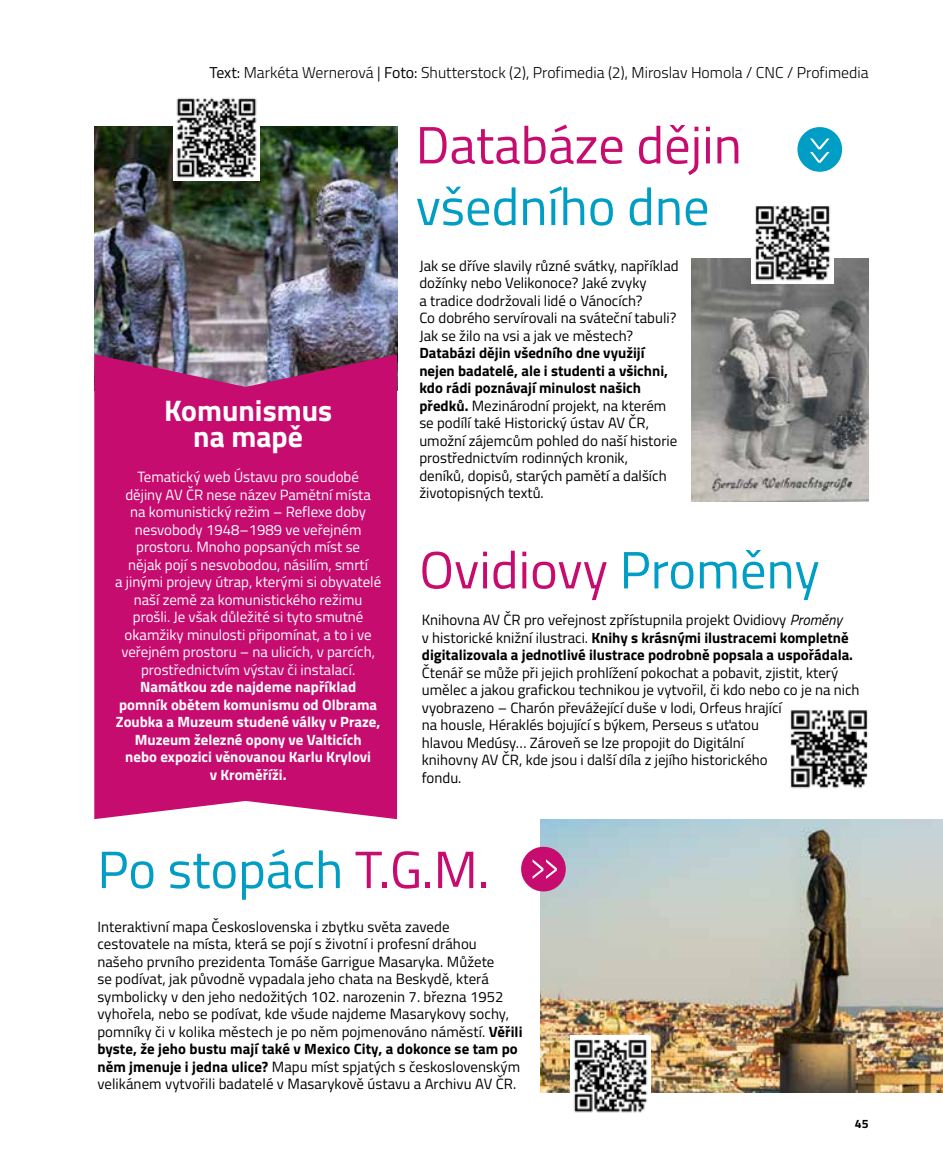
<style>
.page{position:relative;width:943px;height:1166px;background:#fff}
.page>*{position:absolute;margin:0;border:0;box-sizing:border-box;transform-origin:0 0}
.t1{font:52.5px "Titillium Web";color:#c70c6f}
.t2{font:52.5px "Titillium Web";color:#009dc5}
.t3{font:700 29.75px/26.2px "Titillium";color:#fff;text-align:center}
.t4{font:300 15.75px "Titillium";color:#000}
.t5{font:14.88px/17.5px "Titillium Web";color:#000}
.t6{font:14.88px/17.5px "Titillium Web";color:#fff;text-align:center}
.t7{font:700 14.88px/17.5px "Titillium Web";color:#000}
.t8{font:700 14.88px/17.5px "Titillium Web";color:#fff;text-align:center}
.t9{font:700 12.25px "Titillium";color:#000}
.s1{font-weight:400}
.s2{font-weight:700}
.s3{color:#009dc5}
.s4{font-weight:400;font-style:italic}
.s5{color:#c70c6f}
</style>
<div class="page">
<img style="left:94px;top:126px;width:303px;height:228px">
<div style="left:94px;top:354px;width:303px;height:465px;background:#c70c6f"></div>
<svg style="left:797px;top:127px;width:45px;height:45px"></svg>
<img style="left:540px;top:819px;width:403px;height:273px">
<svg style="left:521px;top:847px;width:45px;height:44px;background:#cd4690"></svg>
<img style="left:691px;top:259px;width:177px;height:242px">
<img style="left:751px;top:206px;width:82px;height:77px">
<img style="left:790px;top:710px;width:78px;height:79px">
<img style="left:173px;top:98px;width:87px;height:83px">
<img style="left:570px;top:1035px;width:80px;height:78px">
<p class="t4" style="left:209px;top:61px;width:660px"><span class="s1">Text:</span> Markéta Wernerová | <span class="s1">Foto:</span> Shutterstock (2), Profimedia (2), Miroslav Homola / CNC / Profimedia</p>
<h2 class="t3" style="left:164px;top:396px;width:169px">Komunismus na mapě</h2>
<p class="t6" style="left:115px;top:468px;width:267px">Tematický web Ústavu pro soudobé<br>dějiny AV ČR nese název Pamětní místa<br>na komunistický režim – Reflexe doby nesvobody 1948–1989 ve veřejném prostoru. Mnoho popsaných míst se<br>nějak pojí s nesvobodou, násilím, smrtí<br>a jinými projevy útrap, kterými si obyvatelé naší země za komunistického režimu prošli. Je však důležité si tyto smutné okamžiky minulosti připomínat, a to i ve veřejném prostoru – na ulicích, v parcích, prostřednictvím výstav či instalací.</p>
<p class="t8" style="left:116px;top:677px;width:266px">Namátkou zde najdeme například pomník obětem komunismu od Olbrama<br>Zoubka a Muzeum studené války v Praze,<br>Muzeum železné opony ve Valticích<br>nebo expozici věnovanou Karlu Krylovi<br>v Kroměříži.</p>
<h1 class="t1" style="left:415px;top:107px;width:328px">Databáze dějin</h1>
<h1 class="t2" style="left:415px;top:168px;width:295px">všedního dne</h1>
<p class="t5" style="left:419px;top:256px;width:261px">Jak se dříve slavily různé svátky, například dožínky nebo Velikonoce? Jaké zvyky<br>a tradice dodržovali lidé o Vánocích?<br>Co dobrého servírovali na sváteční tabuli?<br>Jak se žilo na vsi a jak ve městech?</p>
<p class="t5" style="left:419px;top:344px;width:259px"><span class="s2">Databázi dějin všedního dne využijí nejen badatelé, ale i studenti a všichni, kdo rádi poznávají minulost našich předků.</span> Mezinárodní projekt, na kterém se podílí také Historický ústav AV ČR, umožní zájemcům pohled do naší historie prostřednictvím rodinných kronik,<br>deníků, dopisů, starých pamětí a dalších životopisných textů.</p>
<h1 class="t1" style="left:419px;top:531px;width:402px">Ovidiovy <span class="s3">Proměny</span></h1>
<p class="t7" style="left:422px;top:610px;width:433px"><span class="s1">Knihovna AV ČR pro veřejnost zpřístupnila projekt Ovidiovy</span> <span class="s4">Proměny </span><span class="s1">v historické knižní ilustraci.</span> Knihy s krásnými ilustracemi kompletně digitalizovala a jednotlivé ilustrace podrobně popsala a uspořádala.</p>
<p class="t5" style="left:422px;top:663px;width:439px">Čtenář se může při jejich prohlížení pokochat a pobavit, zjistit, který umělec a jakou grafickou technikou je vytvořil, či kdo nebo co je na nich vyobrazeno – Charón převážející duše v lodi, Orfeus hrající<br>na housle, Héraklés bojující s býkem, Perseus s uťatou<br>hlavou Medúsy… Zároveň se lze propojit do Digitální<br>knihovny AV ČR, kde jsou i další díla z jejího historického<br>fondu.</p>
<h1 class="t2" style="left:97px;top:831px;width:393px">Po stopách <span class="s5">T.G.M.</span></h1>
<p class="t5" style="left:97px;top:917px;width:426px">Interaktivní mapa Československa i zbytku světa zavede cestovatele na místa, která se pojí s životní i profesní dráhou našeho prvního prezidenta Tomáše Garrigue Masaryka. Můžete<br>se podívat, jak původně vypadala jeho chata na Beskydě, která symbolicky v den jeho nedožitých 102. narozenin 7. března 1952 vyhořela, nebo se podívat, kde všude najdeme Masarykovy sochy, pomníky či v kolika městech je po něm pojmenováno náměstí. <span class="s2">Věřili byste, že jeho bustu mají také v Mexico City, a dokonce se tam po něm jmenuje i jedna ulice?</span> Mapu míst spjatých s československým velikánem vytvořili badatelé v Masarykově ústavu a Archivu AV ČR.</p>
<p class="t9" style="left:854px;top:1114px;width:15px">45</p>
</div>
